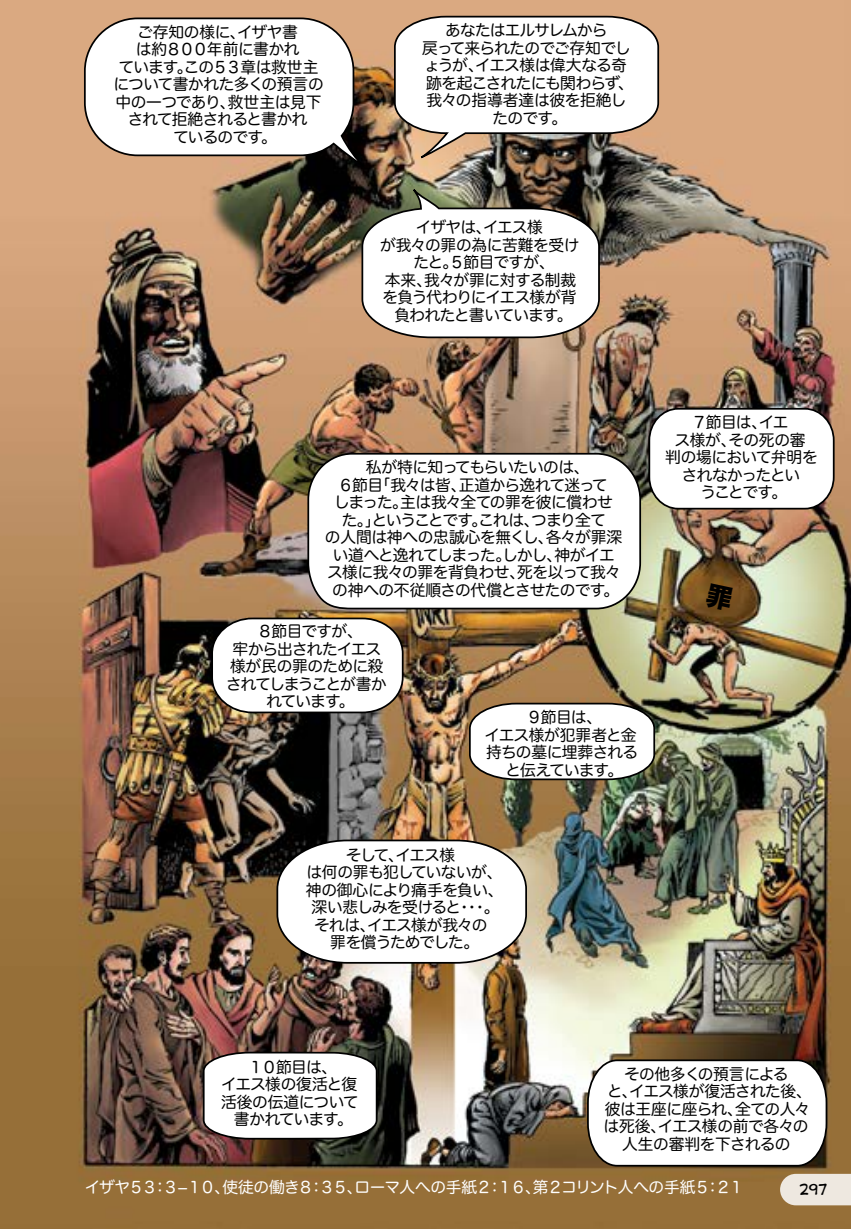
<style>
.page{position:relative;width:851px;height:1229px;background:#fff}
.page>*{position:absolute;margin:0;border:0;box-sizing:border-box;transform-origin:0 0}
.t1{font:15.75px/17.5px "Hira Maru Pro W4";letter-spacing:-.04em;color:#000;text-align:center}
.t2{font:15.75px "Hira Maru Pro W4";letter-spacing:-.065em;color:#fff}
.t3{font:15.75px/17.5px "Hira Maru Pro W4";letter-spacing:-.06em;color:#000;text-align:center}
.t4{font:15.75px "Hira Maru Pro W4";letter-spacing:-.02em;color:#000}
.t5{font:15.75px "Hira Maru Pro W4";letter-spacing:-.065em;color:#000}
.t6{font:14px "Digital Strip";color:#000}
</style>
<div class="page">
<img style="left:0;top:0;width:850px;height:1228px">
<div style="left:649px;top:409px;width:184px;height:99px;background:#fff;border-radius:30px"></div>
<div style="left:648px;top:408px;width:186px;height:101px;border:2px solid #000;border-radius:30px"></div>
<svg style="left:468px;top:702px;width:188px;height:79px"></svg>
<svg style="left:586px;top:1058px;width:242px;height:109px"></svg>
<svg style="left:306px;top:452px;width:336px;height:158px"></svg>
<svg style="left:210px;top:616px;width:194px;height:98px"></svg>
<svg style="left:275px;top:838px;width:253px;height:126px"></svg>
<svg style="left:202px;top:1052px;width:176px;height:88px"></svg>
<img style="left:85px;top:15px;width:575px;height:324px">
<svg style="left:83px;top:17px;width:297px;height:162px"></svg>
<svg style="left:780px;top:1173px;width:70px;height:32px"></svg>
<svg style="left:704px;top:583px;width:29px;height:29px"></svg>
<p class="t1" style="left:137px;top:22px;width:162px">ご存知の様に、イザヤ書</p>
<p class="t1" style="left:136px;top:40px;width:165px">は約８００年前に書かれ</p>
<p class="t5" style="left:118px;top:53px;width:201px">ています。この５３章は救世主</p>
<p class="t1" style="left:114px;top:75px;width:212px">について書かれた多くの預言の</p>
<p class="t4" style="left:116px;top:88px;width:207px">中の一つであり、救世主は見下</p>
<p class="t1" style="left:128px;top:110px;width:181px">されて拒絶されると書かれ</p>
<p class="t1" style="left:173px;top:127px;width:105px">ているのです。</p>
<p class="t1" style="left:422px;top:20px;width:187px;text-align:left;text-indent:23px">あなたはエルサレムから戻って来られたのでご</p>
<p class="t1" style="left:569px;top:38px;width:63px">存知でし</p>
<p class="t1" style="left:424px;top:55px;width:204px">ょうが、イエス様は偉大なる奇</p>
<p class="t1" style="left:426px;top:73px;width:209px">跡を起こされたにも関わらず、</p>
<p class="t4" style="left:426px;top:86px;width:201px">我々の指導者達は彼を拒絶し</p>
<p class="t1" style="left:492px;top:108px;width:76px">たのです。</p>
<p class="t1" style="left:380px;top:218px;width:201px">イザヤは、イエス様<br>が我々の罪の為に苦難を受けたと。５節目ですが、<br>本来、我々が罪に対する制裁を負う代わりにイエス様が背負われたと書いています。</p>
<p class="t1" style="left:325px;top:457px;width:299px">私が特に知ってもらいたいのは、<br>６節目「我々は皆、正道から逸れて迷って<br>しまった。主は我々全ての罪を彼に償わせた。」ということです。これは、つまり全て<br>の人間は神への忠誠心を無くし、各々が罪深い道へと逸れてしまった。しかし、神がイエス様に我々の罪を背負わせ、死を以って我々の神への不従順さの代償とさせたのです。</p>
<p class="t3" style="left:226px;top:621px;width:162px">８節目ですが、<br>牢から出されたイエス様が民の罪のために殺されてしまうことが書かれています。</p>
<p class="t1" style="left:484px;top:707px;width:155px">９節目は、<br>イエス様が犯罪者と金持ちの墓に埋葬されると伝えています。</p>
<p class="t1" style="left:306px;top:845px;width:199px">そして、イエス様<br>は何の罪も犯していないが、神の御心により痛手を負い、深い悲しみを受けると・・・。それは、イエス様が我々の<br>罪を償うためでした。</p>
<p class="t1" style="left:665px;top:412px;width:154px">７節目は、イエ<br>ス様が、その死の審<br>判の場において弁明をされなかったとい<br>うことです。</p>
<p class="t1" style="left:221px;top:1057px;width:139px">１０節目は、<br>イエス様の復活と復活後の伝道について書かれています。</p>
<p class="t1" style="left:603px;top:1064px;width:210px">その他多くの預言による<br>と、イエス様が復活された後、彼は王座に座られ、全ての人々は死後、イエス様の前で各々の人生の審判を下されるの</p>
<p class="t2" style="left:85px;top:1173px;width:661px">イザヤ５３：３−１０、使徒の働き８：３５、ローマ人への手紙２：１６、第２コリント人への手紙５：２１</p>
<p class="t6" style="left:799px;top:1181px;width:29px">297</p>
</div>
